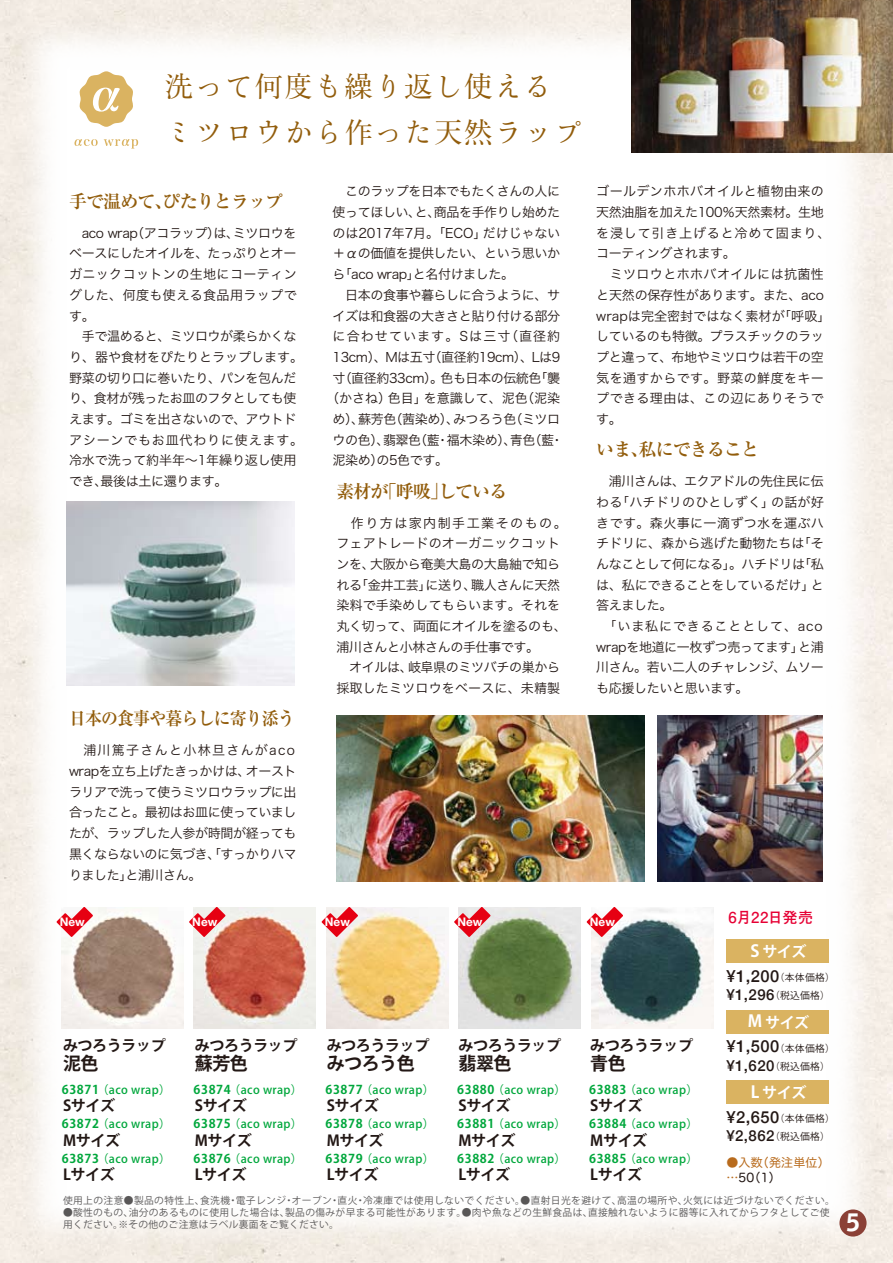
<style>
.page{position:relative;width:893px;height:1263px;background:#fff}
.page>*{position:absolute;margin:0;border:0;box-sizing:border-box;transform-origin:0 0}
.t1{font:28.5px/46.5px "TR Taisho Min Std R";letter-spacing:.05em;color:#925d0c}
.t2{font:900 24px "Bell Gothic Std";color:#fff}
.t3{font:700 18px "Ryumin Pro";letter-spacing:-.05em;color:#925d0c}
.t4{font:700 18px "Koz Go Pro";letter-spacing:-.025em;color:#231815}
.t5{font:700 18px "Ryumin Pro";letter-spacing:-.05em;color:#925d0c;scale:.94 1}
.t6{font:500 16.5px "Helvetica Neue";letter-spacing:.03em;color:#231815}
.t7{font:700 15px "Koz Go Pro";letter-spacing:-.025em;color:#231815}
.t8{font:500 15px "Helvetica Neue";letter-spacing:.03em;color:#231815}
.t9{font:700 15px "Koz Go Pro";letter-spacing:-.025em;color:#fff}
.t10{font:700 15px "Futo Go B101 Pro";letter-spacing:-.03em;color:#e60034}
.t11{font:13.05px/20.7px "Hira Kaku Pro W3";letter-spacing:-.03em;color:#231815}
.t12{font:13.05px/20.7px "Hira Kaku Pro W3";color:#231815}
.t13{font:13.05px "Hira Kaku Pro W3";letter-spacing:-.005em;color:#231815}
.t14{font:13.05px "Hira Kaku Pro W3";letter-spacing:.08em;color:#231815}
.t15{font:12px/15px "Hira Maru Pro W4";letter-spacing:.015em;color:#b86b1d}
.t16{font:700 11.85px "Helvetica Neue";color:#fff}
.t17{font:500 11.55px "Koz Go Pro";letter-spacing:.03em;color:#00a73c}
.t18{font:9.75px/12px "Koz Go Pro";letter-spacing:.035em;color:#595757}
.s1{font-size:16.5px}
.s2{font-family:"Koz Go Pro";font-weight:400;font-size:9.75px}
.s3{color:#231815}
.s4{font-weight:700;font-size:12.15px}
</style>
<div class="page">
<img style="left:0;top:0;width:893px;height:1263px">
<img style="left:632px;top:0;width:261px;height:153px">
<div style="left:839px;top:1209px;width:27px;height:27px;background:#8b4036;border-radius:50%"></div>
<svg style="left:74px;top:139px;width:24px;height:7px"></svg>
<svg style="left:104px;top:139px;width:34px;height:10px"></svg>
<svg style="left:79px;top:71px;width:54px;height:56px"></svg>
<img style="left:61px;top:907px;width:122px;height:122px">
<img style="left:194px;top:907px;width:122px;height:122px">
<img style="left:326px;top:907px;width:122px;height:122px">
<img style="left:459px;top:907px;width:122px;height:122px">
<img style="left:591px;top:907px;width:122px;height:122px">
<div style="left:726px;top:940px;width:103px;height:23px;background:#dab361"></div>
<div style="left:726px;top:1010px;width:103px;height:23px;background:#dab361"></div>
<div style="left:726px;top:1081px;width:103px;height:23px;background:#dab361"></div>
<svg style="left:56px;top:907px;width:37px;height:30px"></svg>
<svg style="left:189px;top:907px;width:37px;height:30px"></svg>
<svg style="left:322px;top:907px;width:36px;height:30px"></svg>
<svg style="left:454px;top:907px;width:37px;height:30px"></svg>
<svg style="left:587px;top:907px;width:36px;height:30px"></svg>
<img style="left:67px;top:501px;width:228px;height:185px">
<img style="left:657px;top:715px;width:166px;height:167px">
<img style="left:336px;top:715px;width:309px;height:167px">
<h1 class="t1" style="left:165px;top:63px;width:419px">洗って何度も繰り返し使える　ミツロウから作った天然ラップ</h1>
<h3 class="t3" style="left:69px;top:187px;width:216px">手で温めて、ぴたりとラップ</h3>
<p class="t11" style="left:69px;top:222px;width:236px">　aco wrap（アコラップ）は、ミツロウをベースにしたオイルを、たっぷりとオーガニックコットンの生地にコーティングした、何度も使える食品用ラップです。<br>　手で温めると、ミツロウが柔らかくなり、器や食材をぴたりとラップします。野菜の切り口に巻いたり、パンを包んだり、食材が残ったお皿のフタとしても使えます。ゴミを出さないので、アウトドアシーンでもお皿代わりに使えます。冷水で洗って約半年～1年繰り返し使用でき、最後は土に還ります。</p>
<h3 class="t5" style="left:69px;top:704px;width:242px">日本の食事や暮らしに寄り添う</h3>
<p class="t11" style="left:69px;top:739px;width:229px">　浦川篤子さんと小林旦さんがaco wrapを立ち上げたきっかけは、オーストラリアで洗って使うミツロウラップに出合ったこと。最初はお皿に使っていましたが、ラップした人参が時間が経っても黒くならないのに気づき、「すっかりハマりました」と浦川さん。</p>
<p class="t11" style="left:333px;top:180px;width:229px">　このラップを日本でもたくさんの人に</p>
<p class="t11" style="left:333px;top:201px;width:229px">使ってほしい、と、商品を手作りし始めた</p>
<p class="t11" style="left:333px;top:222px;width:229px">のは2017年7月。「ECO」だけじゃない</p>
<p class="t11" style="left:333px;top:242px;width:229px">＋αの価値を提供したい、という思いか</p>
<p class="t11" style="left:333px;top:263px;width:183px">ら「aco wrap」と名付けました。</p>
<p class="t11" style="left:333px;top:284px;width:229px">　日本の食事や暮らしに合うように、サ</p>
<p class="t11" style="left:333px;top:304px;width:229px">イズは和食器の大きさと貼り付ける部分</p>
<p class="t14" style="left:333px;top:325px;width:229px">に合わせています。Sは三寸（直径約</p>
<p class="t11" style="left:333px;top:346px;width:229px">13cm）、Mは五寸（直径約19cm）、Lは9</p>
<p class="t11" style="left:333px;top:366px;width:229px">寸（直径約33cm）。色も日本の伝統色「襲</p>
<p class="t13" style="left:326px;top:387px;width:236px">（かさね）色目」を意識して、泥色（泥染</p>
<p class="t11" style="left:333px;top:408px;width:229px">め）、蘇芳色（茜染め）、みつろう色（ミツロ</p>
<p class="t11" style="left:333px;top:428px;width:232px">ウの色）、翡翠色（藍・福木染め）、青色（藍・</p>
<p class="t11" style="left:333px;top:449px;width:117px">泥染め）の5色です。</p>
<h3 class="t3" style="left:336px;top:477px;width:172px">素材が「呼吸」している</h3>
<p class="t11" style="left:336px;top:511px;width:232px">　作り方は家内制手工業そのもの。フェアトレードのオーガニックコットンを、大阪から奄美大島の大島紬で知られる「金井工芸」に送り、職人さんに天然染料で手染めしてもらいます。それを丸く切って、両面にオイルを塗るのも、浦川さんと小林さんの手仕事です。<br>　オイルは、岐阜県のミツバチの巣から採取したミツロウをベースに、未精製</p>
<p class="t12" style="left:596px;top:180px;width:236px">ゴールデンホホバオイルと植物由来の天然油脂を加えた100％天然素材。生地を浸して引き上げると冷めて固まり、コーティングされます。<br>　ミツロウとホホバオイルには抗菌性と天然の保存性があります。また、aco wrapは完全密封ではなく素材が「呼吸」しているのも特徴。プラスチックのラップと違って、布地やミツロウは若干の空気を通すからです。野菜の鮮度をキープできる理由は、この辺にありそうです。</p>
<h3 class="t3" style="left:596px;top:435px;width:164px">いま、私にできること</h3>
<p class="t11" style="left:596px;top:470px;width:229px">　浦川さんは、エクアドルの先住民に伝わる「ハチドリのひとしずく」の話が好きです。森火事に一滴ずつ水を運ぶハチドリに、森から逃げた動物たちは「そんなことして何になる」。ハチドリは「私は、私にできることをしているだけ」と答えました。<br>　「いま私にできることとして、aco wrapを地道に一枚ずつ売ってます」と浦川さん。若い二人のチャレンジ、ムソーも応援したいと思います。</p>
<p class="t16" style="left:60px;top:912px;width:27px">New</p>
<p class="t16" style="left:192px;top:912px;width:27px">New</p>
<p class="t16" style="left:325px;top:912px;width:27px">New</p>
<p class="t16" style="left:457px;top:912px;width:27px">New</p>
<p class="t16" style="left:590px;top:912px;width:27px">New</p>
<p class="t10" style="left:728px;top:905px;width:86px">6月22日発売</p>
<p class="t9" style="left:751px;top:942px;width:58px"><span class="s1">S</span> サイズ</p>
<p class="t6" style="left:726px;top:963px;width:110px">¥1,200<span class="s2">（本体価格）</span></p>
<p class="t8" style="left:726px;top:983px;width:105px">¥1,296<span class="s2">（税込価格）</span></p>
<p class="t9" style="left:748px;top:1012px;width:63px"><span class="s1">M</span> サイズ</p>
<p class="t6" style="left:726px;top:1033px;width:110px">¥1,500<span class="s2">（本体価格）</span></p>
<p class="t8" style="left:726px;top:1053px;width:105px">¥1,620<span class="s2">（税込価格）</span></p>
<p class="t9" style="left:751px;top:1083px;width:57px"><span class="s1">L</span> サイズ</p>
<p class="t6" style="left:726px;top:1104px;width:110px">¥2,650<span class="s2">（本体価格）</span></p>
<p class="t8" style="left:726px;top:1124px;width:105px">¥2,862<span class="s2">（税込価格）</span></p>
<p class="t15" style="left:726px;top:1154px;width:105px">●入数（発注単位）…<span class="s3">50（1）</span></p>
<p class="t18" style="left:63px;top:1194px;width:773px">使用上の注意●製品の特性上、食洗機・電子レンジ・オーブン・直火・冷凍庫では使用しないでください。●直射日光を避けて、高温の場所や、火気には近づけないでください。</p>
<p class="t18" style="left:63px;top:1206px;width:768px">●酸性のもの、油分のあるものに使用した場合は、製品の傷みが早まる可能性があります。●肉や魚などの生鮮食品は、直接触れないように器等に入れてからフタとしてご使用ください。※その他のご注意はラベル裏面をご覧ください。</p>
<p class="t7" style="left:195px;top:1036px;width:104px">みつろうラップ</p>
<h3 class="t4" style="left:195px;top:1052px;width:55px">蘇芳色</h3>
<p class="t17" style="left:194px;top:1082px;width:110px"><span class="s4">63874</span> （aco wrap）</p>
<p class="t7" style="left:195px;top:1096px;width:54px">Sサイズ</p>
<p class="t17" style="left:194px;top:1116px;width:110px"><span class="s4">63875</span> （aco wrap）</p>
<p class="t7" style="left:195px;top:1130px;width:58px">Mサイズ</p>
<p class="t17" style="left:194px;top:1151px;width:110px"><span class="s4">63876</span> （aco wrap）</p>
<p class="t7" style="left:195px;top:1165px;width:53px">Lサイズ</p>
<p class="t7" style="left:327px;top:1036px;width:104px">みつろうラップ</p>
<h3 class="t4" style="left:327px;top:1052px;width:90px">みつろう色</h3>
<p class="t17" style="left:325px;top:1082px;width:110px"><span class="s4">63877</span> （aco wrap）</p>
<p class="t7" style="left:327px;top:1096px;width:54px">Sサイズ</p>
<p class="t17" style="left:325px;top:1116px;width:110px"><span class="s4">63878</span> （aco wrap）</p>
<p class="t7" style="left:327px;top:1130px;width:58px">Mサイズ</p>
<p class="t17" style="left:325px;top:1151px;width:110px"><span class="s4">63879</span> （aco wrap）</p>
<p class="t7" style="left:327px;top:1165px;width:53px">Lサイズ</p>
<p class="t7" style="left:458px;top:1036px;width:104px">みつろうラップ</p>
<h3 class="t4" style="left:458px;top:1052px;width:55px">翡翠色</h3>
<p class="t17" style="left:457px;top:1082px;width:110px"><span class="s4">63880</span> （aco wrap）</p>
<p class="t7" style="left:458px;top:1096px;width:54px">Sサイズ</p>
<p class="t17" style="left:457px;top:1116px;width:110px"><span class="s4">63881</span> （aco wrap）</p>
<p class="t7" style="left:458px;top:1130px;width:58px">Mサイズ</p>
<p class="t17" style="left:457px;top:1151px;width:110px"><span class="s4">63882</span> （aco wrap）</p>
<p class="t7" style="left:458px;top:1165px;width:53px">Lサイズ</p>
<p class="t7" style="left:590px;top:1036px;width:104px">みつろうラップ</p>
<h3 class="t4" style="left:590px;top:1052px;width:37px">青色</h3>
<p class="t17" style="left:589px;top:1082px;width:110px"><span class="s4">63883</span> （aco wrap）</p>
<p class="t7" style="left:590px;top:1096px;width:54px">Sサイズ</p>
<p class="t17" style="left:589px;top:1116px;width:110px"><span class="s4">63884</span> （aco wrap）</p>
<p class="t7" style="left:590px;top:1130px;width:58px">Mサイズ</p>
<p class="t17" style="left:589px;top:1151px;width:110px"><span class="s4">63885</span> （aco wrap）</p>
<p class="t7" style="left:590px;top:1165px;width:53px">Lサイズ</p>
<p class="t7" style="left:63px;top:1036px;width:104px">みつろうラップ</p>
<h3 class="t4" style="left:63px;top:1052px;width:37px">泥色</h3>
<p class="t17" style="left:62px;top:1082px;width:110px"><span class="s4">63871</span> （aco wrap）</p>
<p class="t7" style="left:63px;top:1096px;width:54px">Sサイズ</p>
<p class="t17" style="left:62px;top:1116px;width:110px"><span class="s4">63872</span> （aco wrap）</p>
<p class="t7" style="left:63px;top:1130px;width:58px">Mサイズ</p>
<p class="t17" style="left:62px;top:1151px;width:110px"><span class="s4">63873</span> （aco wrap）</p>
<p class="t7" style="left:63px;top:1165px;width:53px">Lサイズ</p>
<h2 class="t2" style="left:846px;top:1209px;width:15px">5</h2>
</div>
